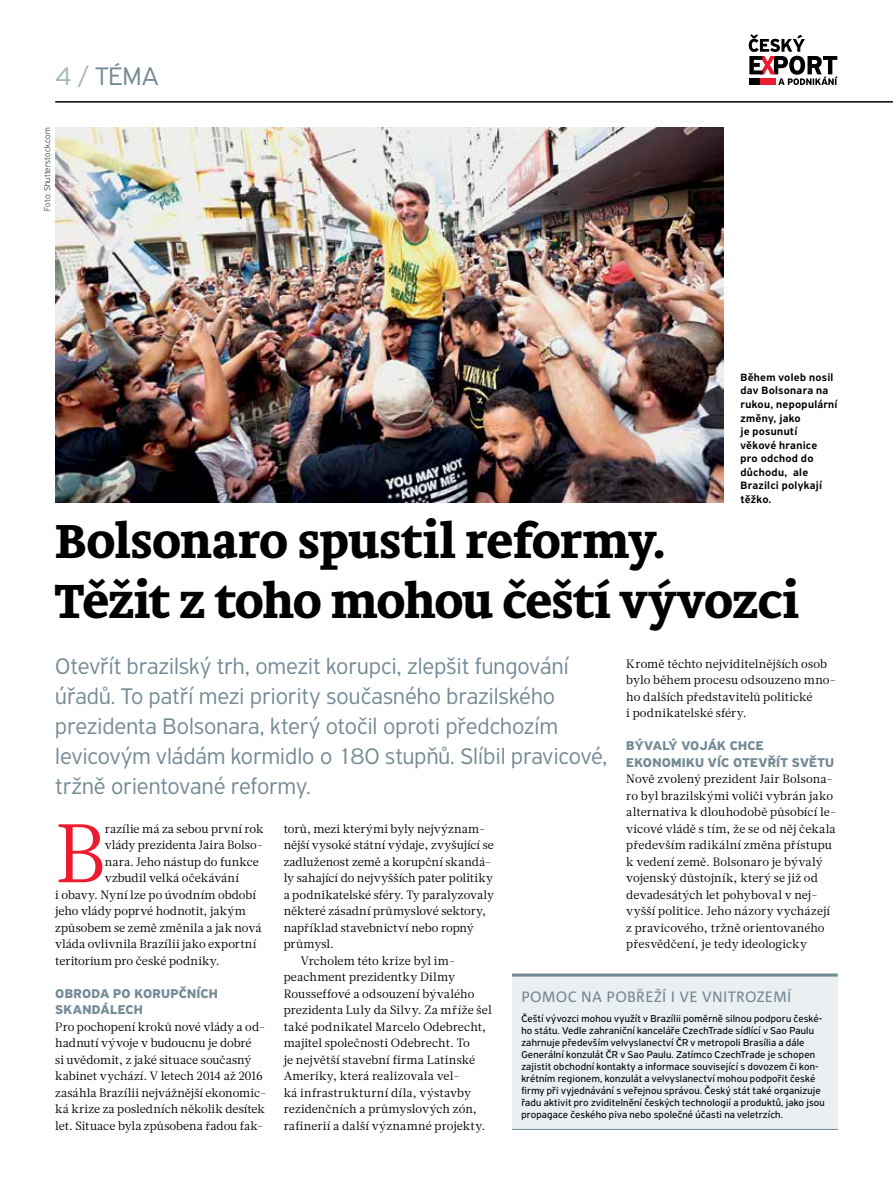
<style>
.page{position:relative;width:893px;height:1191px;background:#fff}
.page>*{position:absolute;margin:0;border:0;box-sizing:border-box;transform-origin:0 0}
.t1{font:82.65px "Glosa Text";color:#ed1b2f}
.t2{font:700 49.5px/60px "Brioni Text Std";letter-spacing:-.015em;color:#000}
.t3{font:300 27px "PF Highway Sans Pro";color:#748a96}
.t4{font:300 24px/30px "PF Highway Sans Pro";letter-spacing:-.005em;color:#748a96}
.t5{font:15px "Corpid E1 s";letter-spacing:-.015em;color:#748a96}
.t6{font:700 13.5px/16.5px "PF Highway Sans Pro";letter-spacing:.02em;color:#748a96}
.t7{font:12px/16.5px "Glosa Text";letter-spacing:.005em;color:#000}
.t8{font:12px "Glosa Text";letter-spacing:.025em;color:#000}
.t9{font:500 11.25px/13.5px "PF Highway Sans Pro";letter-spacing:.025em;color:#000}
.t10{font:10.5px/12px "PF Highway Sans Pro";letter-spacing:.015em;color:#000}
.t11{font:100 9px "PF Highway Sans Pro";letter-spacing:.025em;color:#000}
.s1{color:#a4b5bf}
</style>
<div class="page">
<svg style="left:749px;top:34px;width:89px;height:51px"></svg>
<hr style="left:55px;top:101px;width:838px;height:2px;background:#000">
<img style="left:55px;top:128px;width:668px;height:374px">
<div style="left:512px;top:973px;width:326px;height:156px;background:#eaeff2"></div>
<hr style="left:512px;top:973px;width:326px;height:3px;background:#748a96">
<hr style="left:512px;top:1129px;width:326px;height:1px;background:#748a96">
<h3 class="t3" style="left:55px;top:60px;width:105px"><span class="s1">4 /</span> TÉMA</h3>
<p class="t11" style="left:42px;top:211px;width:85px;rotate:-90deg">Foto: Shutterstock.com</p>
<p class="t9" style="left:740px;top:371px;width:99px">Během voleb nosil dav Bolsonara na rukou, nepopulární změny, jako<br>je posunutí<br>věkové hranice<br>pro odchod do důchodu, ale<br>Brazilci polykají těžko.</p>
<h2 class="t2" style="left:55px;top:512px;width:745px">Bolsonaro spustil reformy.<br>Těžit z toho mohou čeští vývozci</h2>
<p class="t4" style="left:55px;top:650px;width:554px">Otevřít brazilský trh, omezit korupci, zlepšit fungování úřadů. To patří mezi priority současného brazilského prezidenta Bolsonara, který otočil oproti předchozím levicovým vládám kormidlo o 180 stupňů. Slíbil pravicové, tržně orientované reformy.</p>
<p class="t7" style="left:626px;top:655px;width:212px">Kromě těchto nejviditelnějších osob bylo během procesu odsouzeno mno&shy;ho dalších představitelů politické<br>i podnikatelské sféry.</p>
<p class="t6" style="left:626px;top:738px;width:209px">BÝVALÝ VOJÁK CHCE<br>EKONOMIKU VÍC OTEVŘÍT SVĚTU</p>
<p class="t7" style="left:626px;top:771px;width:212px">Nově zvolený prezident Jair Bolsona&shy;ro byl brazilskými voliči vybrán jako alternativa k dlouhodobě působící le&shy;vicové vládě s tím, že se od něj čekala především radikální změna přístupu k vedení země. Bolsonaro je bývalý vojenský důstojník, který se již od devadesátých let pohyboval v nej&shy;vyšší politice. Jeho názory vycházejí z pravicového, tržně orientovaného přesvědčení, je tedy ideologicky</p>
<p class="t7" style="left:284px;top:820px;width:203px">torů, mezi kterými byly nejvýznam-</p>
<p class="t7" style="left:284px;top:837px;width:212px">nější vysoké státní výdaje, zvyšující se</p>
<p class="t7" style="left:284px;top:853px;width:210px">zadluženost země a korupční skandá-</p>
<p class="t7" style="left:284px;top:870px;width:211px">ly sahající do nejvyšších pater politiky</p>
<p class="t7" style="left:284px;top:886px;width:212px">a podnikatelské sféry. Ty paralyzovaly</p>
<p class="t7" style="left:284px;top:903px;width:204px">některé zásadní průmyslové sektory,</p>
<p class="t7" style="left:284px;top:919px;width:192px">například stavebnictví nebo ropný</p>
<p class="t7" style="left:284px;top:936px;width:52px">průmysl.</p>
<p class="t7" style="left:301px;top:952px;width:156px">Vrcholem této krize byl im-</p>
<p class="t7" style="left:284px;top:969px;width:173px">peachment prezidentky Dilmy</p>
<p class="t7" style="left:284px;top:985px;width:192px">Rousseffové a odsouzení bývalého</p>
<p class="t7" style="left:284px;top:1002px;width:209px">prezidenta Luly da Silvy. Za mříže šel</p>
<p class="t7" style="left:284px;top:1018px;width:204px">také podnikatel Marcelo Odebrecht,</p>
<p class="t7" style="left:284px;top:1035px;width:188px">majitel společnosti Odebrecht. To</p>
<p class="t7" style="left:284px;top:1051px;width:193px">je největší stavební firma Latinské</p>
<p class="t7" style="left:284px;top:1068px;width:178px">Ameriky, která realizovala vel-</p>
<p class="t8" style="left:284px;top:1084px;width:189px">ká infrastrukturní díla, výstavby</p>
<p class="t7" style="left:284px;top:1101px;width:195px">rezidenčních a průmyslových zón,</p>
<p class="t7" style="left:284px;top:1117px;width:203px">rafinerií a další významné projekty.</p>
<h1 class="t1" style="left:55px;top:799px;width:52px">B</h1>
<p class="t7" style="left:105px;top:820px;width:160px">razílie má za sebou první rok</p>
<p class="t7" style="left:105px;top:837px;width:160px">vlády prezidenta Jaira Bolso-</p>
<p class="t7" style="left:105px;top:853px;width:156px">nara. Jeho nástup do funkce</p>
<p class="t7" style="left:105px;top:870px;width:136px">vzbudil velká očekávání</p>
<p class="t7" style="left:55px;top:886px;width:202px">i obavy. Nyní lze po úvodním období</p>
<p class="t7" style="left:55px;top:903px;width:192px">jeho vlády poprvé hodnotit, jakým</p>
<p class="t7" style="left:55px;top:919px;width:208px">způsobem se země změnila a jak nová</p>
<p class="t7" style="left:55px;top:936px;width:203px">vláda ovlivnila Brazílii jako exportní</p>
<p class="t7" style="left:55px;top:952px;width:166px">teritorium pro české podniky.</p>
<p class="t6" style="left:55px;top:985px;width:164px">OBRODA PO KORUPČNÍCH<br>SKANDÁLECH</p>
<p class="t7" style="left:55px;top:1018px;width:213px">Pro pochopení kroků nové vlády a od&shy;hadnutí vývoje v budoucnu je dobré<br>si uvědomit, z jaké situace současný kabinet vychází. V letech 2014 až 2016 zasáhla Brazílii nejvážnější ekonomic&shy;ká krize za posledních několik desítek let. Situace byla způsobena řadou fak-</p>
<p class="t5" style="left:521px;top:987px;width:272px">POMOC NA POBŘEŽÍ I VE VNITROZEMÍ</p>
<p class="t10" style="left:521px;top:1012px;width:305px">Čeští vývozci mohou využít v Brazílii poměrně silnou podporu české&shy;ho státu. Vedle zahraniční kanceláře CzechTrade sídlící v Sao Paulu zahrnuje především velvyslanectví ČR v metropoli Brasília a dále Generální konzulát ČR v Sao Paulu. Zatímco CzechTrade je schopen zajistit obchodní kontakty a informace související s dovozem či kon&shy;krétním regionem, konzulát a velvyslanectví mohou podpořit české firmy při vyjednávání s veřejnou správou. Český stát také organizuje řadu aktivit pro zviditelnění českých technologií a produktů, jako jsou propagace českého piva nebo společné účasti na veletrzích.</p>
</div>
